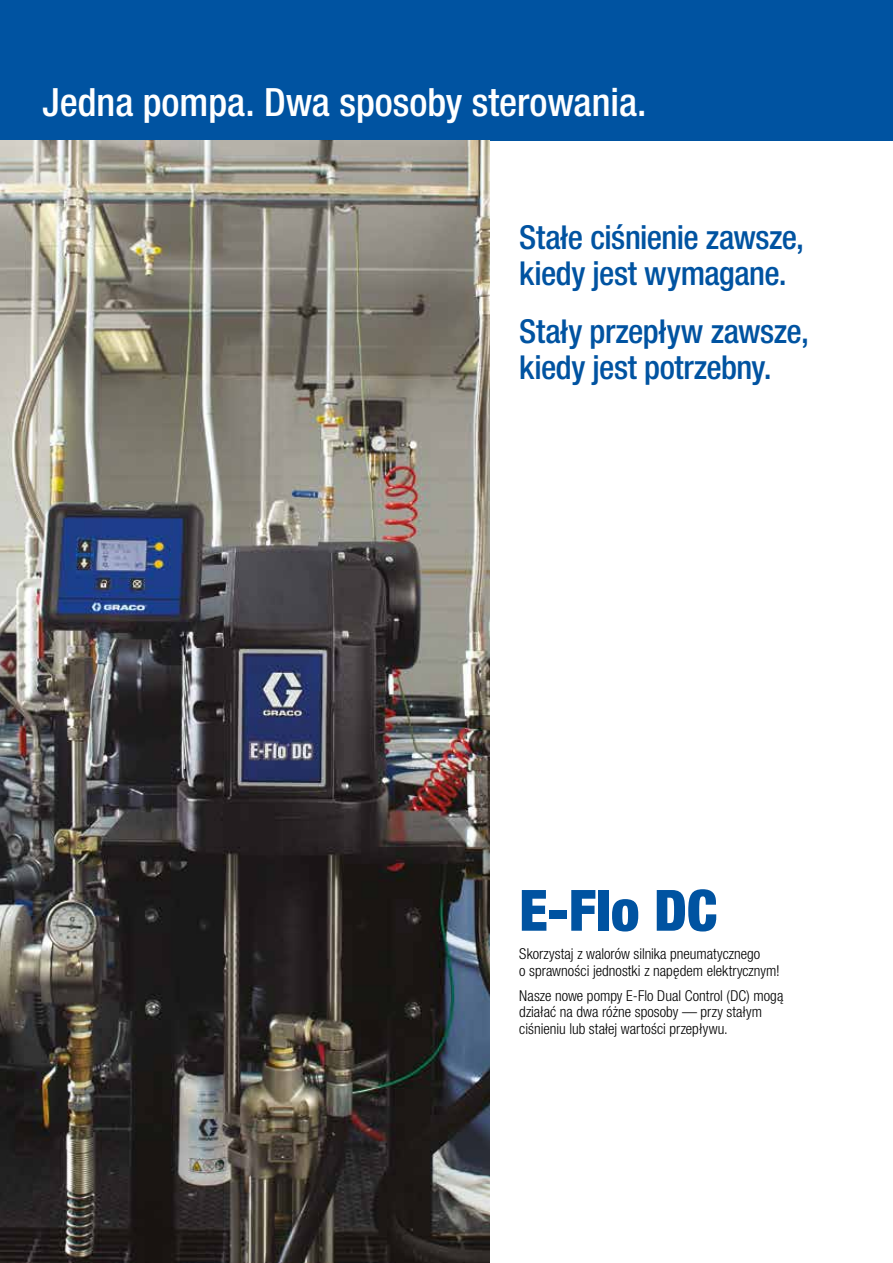
<style>
.page{position:relative;width:893px;height:1263px;background:#fff}
.page>*{position:absolute;margin:0;border:0;box-sizing:border-box;transform-origin:0 0}
.t1{font:900 condensed 57px "Helvetica Neue LTCE";color:#0053a1}
.t2{font:500 condensed 39px "Helvetica Neue LTCE";color:#fff}
.t3{font:500 condensed 33px/36px "Helvetica Neue LTCE";letter-spacing:-.015em;color:#0053a1}
.t4{font:300 condensed 15px/16.5px "Helvetica Neue LTCE";color:#000}
</style>
<div class="page">
<div style="left:0;top:0;width:893px;height:140px;background:#0053a1"></div>
<img style="left:0;top:140px;width:490px;height:1123px">
<h2 class="t2" style="left:43px;top:79px;width:605px">Jedna pompa. Dwa sposoby sterowania.</h2>
<h3 class="t3" style="left:519px;top:219px;width:286px">Stałe ciśnienie zawsze, kiedy jest wymagane.</h3>
<h3 class="t3" style="left:519px;top:313px;width:291px">Stały przepływ zawsze, kiedy jest potrzebny.</h3>
<h1 class="t1" style="left:519px;top:875px;width:200px">E-Flo DC</h1>
<p class="t4" style="left:519px;top:945px;width:262px">Skorzystaj z walorów silnika pneumatycznego<br>o sprawności jednostki z napędem elektrycznym!</p>
<p class="t4" style="left:519px;top:987px;width:266px">Nasze nowe pompy E-Flo Dual Control (DC) mogą działać na dwa różne sposoby — przy stałym ciśnieniu lub stałej wartości przepływu.</p>
</div>
